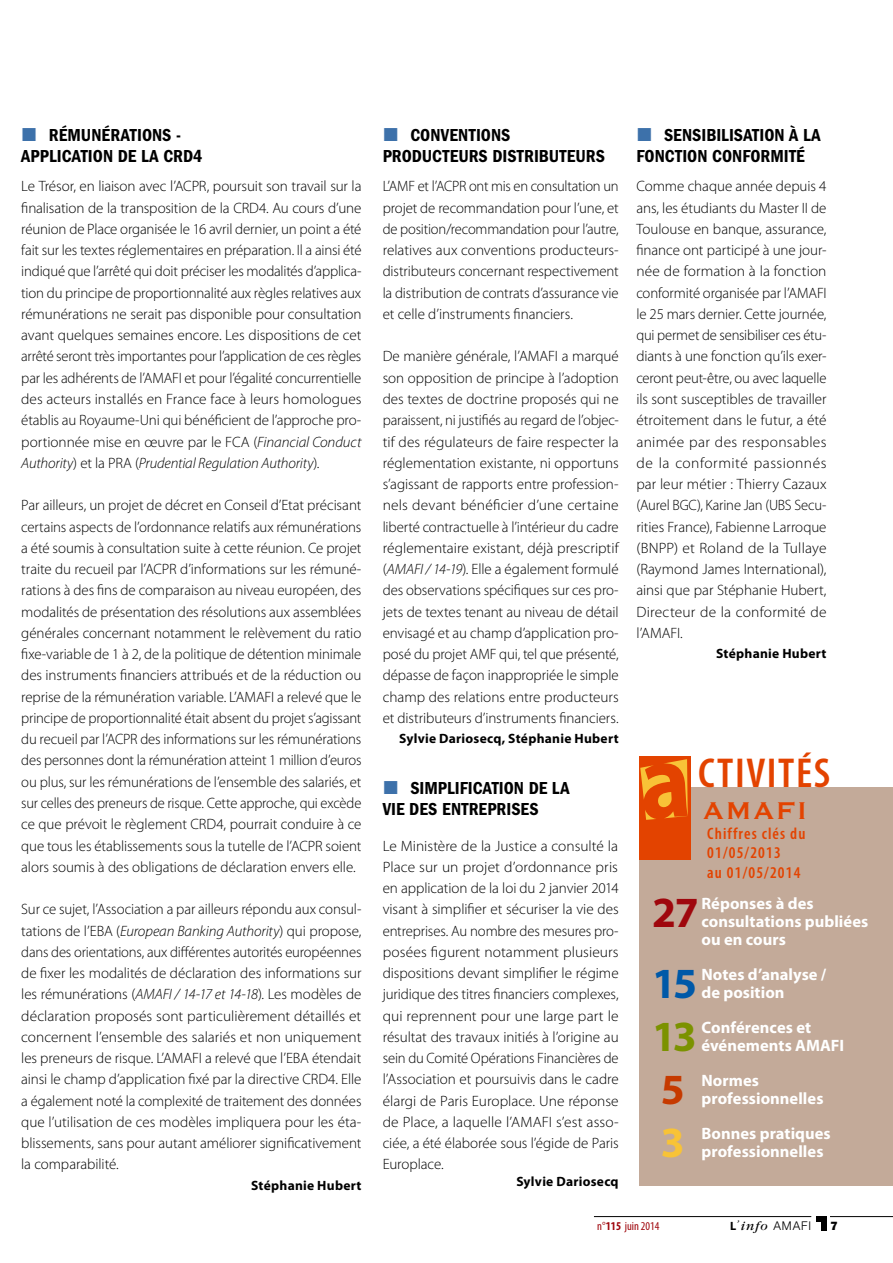
<style>
.page{position:relative;width:893px;height:1263px;background:#fff}
.page>*{position:absolute;margin:0;border:0;box-sizing:border-box;transform-origin:0 0}
.t1{font:700 43.2px "Myriad Pro";color:#9f070d}
.t2{font:700 43.2px "Myriad Pro";color:#0059a8}
.t3{font:700 43.2px "Myriad Pro";color:#7b9200}
.t4{font:700 43.2px "Myriad Pro";color:#c63a00}
.t5{font:700 43.2px "Myriad Pro";color:#f8c337}
.t6{font:600 condensed 42px "Myriad Pro";letter-spacing:.035em;color:#e34300}
.t7{font:31.5px "Copperplate";letter-spacing:.05em;color:#e34300}
.t8{font:600 condensed 18px/21px "Franklin Gothic";color:#000}
.t9{font:700 16.5px/18px "Myriad Pro";color:#fff}
.t10{font:600 condensed 16.5px/19.5px "Myriad Pro";letter-spacing:.07em;color:#e34300}
.t11{font:300 15px/21.3px "Myriad Pro";letter-spacing:-.005em;color:#000;text-align:justify}
.t12{font:700 13.5px "Myriad Pro";letter-spacing:.02em;color:#000}
.t13{font:condensed 12px "Myriad Pro";color:#9f070d}
.t14{font:300 12px "Helvetica Neue";letter-spacing:.08em;color:#000}
.t15{font:800 12px "Franklin Gothic";color:#000}
.s1{font-style:italic}
.s2{font-weight:700}
.s3{font-family:"Myriad";font-weight:700}
.s4{font-family:"Garamond";font-weight:400;font-style:italic}
.s5{font-family:"Garamond";font-weight:400;font-style:italic;font-size:13.5px}
</style>
<div class="page">
<hr style="left:830px;top:1216px;width:63px;height:1px;background:#000">
<div style="left:821px;top:1216px;width:5px;height:14px;background:#000"></div>
<div style="left:816px;top:1216px;width:10px;height:5px;background:#000"></div>
<hr style="left:594px;top:1216px;width:217px;height:1px;background:#000">
<div style="left:639px;top:787px;width:254px;height:398px;background:#c3aa99"></div>
<div style="left:639px;top:756px;width:51px;height:104px;background:#e34300"></div>
<svg style="left:640px;top:759px;width:48px;height:61px"></svg>
<p class="t8" style="left:21px;top:125px;width:183px;text-align:center">RÉMUNÉRATIONS -<br>APPLICATION DE LA CRD4</p>
<p class="t11" style="left:21px;top:176px;width:342px">Le Trésor, en liaison avec l’ACPR, poursuit son travail sur la finalisation de la transposition de la CRD4. Au cours d’une réunion de Place organisée le 16 avril dernier, un point a été fait sur les textes réglementaires en préparation. Il a ainsi été indiqué que l’arrêté qui doit préciser les modalités d’applica&shy;tion du principe de proportionnalité aux règles relatives aux rémunérations ne serait pas disponible pour consultation avant quelques semaines encore. Les dispositions de cet arrêté seront très importantes pour l’application de ces règles par les adhérents de l’AMAFI et pour l’égalité concurrentielle des acteurs installés en France face à leurs homologues établis au Royaume-Uni qui bénéficient de l’approche pro&shy;portionnée mise en œuvre par le FCA (<span class="s1">Financial Conduct Authority</span>) et la PRA (<span class="s1">Prudential Regulation Authority</span>).</p>
<p class="t11" style="left:21px;top:494px;width:342px">Par ailleurs, un projet de décret en Conseil d’Etat précisant certains aspects de l’ordonnance relatifs aux rémunérations a été soumis à consultation suite à cette réunion. Ce projet traite du recueil par l’ACPR d’informations sur les rémuné&shy;rations à des fins de comparaison au niveau européen, des modalités de présentation des résolutions aux assemblées générales concernant notamment le relèvement du ratio fixe-variable de 1 à 2, de la politique de détention minimale des instruments financiers attribués et de la réduction ou reprise de la rémunération variable. L’AMAFI a relevé que le principe de proportionnalité était absent du projet s’agissant du recueil par l’ACPR des informations sur les rémunérations des personnes dont la rémunération atteint 1 million d’euros ou plus, sur les rémunérations de l’ensemble des salariés, et sur celles des preneurs de risque. Cette approche, qui excède ce que prévoit le règlement CRD4, pourrait conduire à ce que tous les établissements sous la tutelle de l’ACPR soient alors soumis à des obligations de déclaration envers elle.</p>
<p class="t11" style="left:21px;top:898px;width:342px">Sur ce sujet, l’Association a par ailleurs répondu aux consul&shy;tations de l’EBA (<span class="s1">European Banking Authority</span>) qui propose, dans des orientations, aux différentes autorités européennes de fixer les modalités de déclaration des informations sur les rémunérations (<span class="s1">AMAFI / 14-17 et 14-18</span>). Les modèles de déclaration proposés sont particulièrement détaillés et concernent l’ensemble des salariés et non uniquement les preneurs de risque. L’AMAFI a relevé que l’EBA étendait ainsi le champ d’application fixé par la directive CRD4. Elle a également noté la complexité de traitement des données que l’utilisation de ces modèles impliquera pour les éta&shy;blissements, sans pour autant améliorer significativement la comparabilité.</p>
<p class="t12" style="left:251px;top:1176px;width:112px">Stéphanie Hubert</p>
<p class="t8" style="left:383px;top:125px;width:224px;text-indent:28px">CONVENTIONS<br>PRODUCTEURS DISTRIBUTEURS</p>
<p class="t11" style="left:383px;top:176px;width:238px">L’AMF et l’ACPR ont mis en consultation un projet de recommandation pour l’une, et de position/recommandation pour l’autre, relatives aux conventions producteurs&shy;distributeurs concernant respectivement la distribution de contrats d’assurance vie et celle d’instruments financiers.</p>
<p class="t11" style="left:383px;top:346px;width:238px">De manière générale, l’AMAFI a marqué son opposition de principe à l’adoption des textes de doctrine proposés qui ne paraissent, ni justifiés au regard de l’objec&shy;tif des régulateurs de faire respecter la réglementation existante, ni opportuns s’agissant de rapports entre profession&shy;nels devant bénéficier d’une certaine liberté contractuelle à l’intérieur du cadre réglementaire existant, déjà prescriptif (<span class="s1">AMAFI / 14-19</span>). Elle a également formulé des observations spécifiques sur ces pro&shy;jets de textes tenant au niveau de détail envisagé et au champ d’application pro&shy;posé du projet AMF qui, tel que présenté, dépasse de façon inappropriée le simple champ des relations entre producteurs et distributeurs d’instruments financiers.</p>
<p class="t12" style="left:399px;top:730px;width:221px">Sylvie Dariosecq, Stéphanie Hubert</p>
<p class="t8" style="left:383px;top:778px;width:189px;text-indent:28px">SIMPLIFICATION DE LA<br>VIE DES ENTREPRISES</p>
<p class="t11" style="left:383px;top:835px;width:238px">Le Ministère de la Justice a consulté la Place sur un projet d’ordonnance pris en application de la loi du 2 janvier 2014 visant à simplifier et sécuriser la vie des entreprises. Au nombre des mesures pro&shy;posées figurent notamment plusieurs dispositions devant simplifier le régime juridique des titres financiers complexes, qui reprennent pour une large part le résultat des travaux initiés à l’origine au sein du Comité Opérations Financières de l’Association et poursuivis dans le cadre élargi de Paris Europlace. Une réponse de Place, a laquelle l’AMAFI s’est asso&shy;ciée, a été élaborée sous l’égide de Paris Europlace.</p>
<p class="t12" style="left:516px;top:1172px;width:104px">Sylvie Dariosecq</p>
<p class="t8" style="left:636px;top:125px;width:186px;text-indent:28px">SENSIBILISATION À LA<br>FONCTION CONFORMITÉ</p>
<p class="t11" style="left:636px;top:176px;width:192px">Comme chaque année depuis 4 ans, les étudiants du Master II de Toulouse en banque, assurance, finance ont participé à une jour&shy;née de formation à la fonction conformité organisée par l’AMAFI le 25 mars dernier. Cette journée, qui permet de sensibiliser ces étu&shy;diants à une fonction qu’ils exer&shy;ceront peut-être, ou avec laquelle ils sont susceptibles de travailler étroitement dans le futur, a été animée par des responsables de la conformité passionnés par leur métier : Thierry Cazaux (Aurel BGC), Karine Jan (UBS Secu&shy;rities France), Fabienne Larroque (BNPP) et Roland de la Tullaye (Raymond James International), ainsi que par Stéphanie Hubert, Directeur de la conformité de l’AMAFI.</p>
<p class="t12" style="left:716px;top:645px;width:112px">Stéphanie Hubert</p>
<h2 class="t6" style="left:698px;top:747px;width:133px">CTIVITÉS</h2>
<h3 class="t7" style="left:703px;top:790px;width:106px">AMAFI</h3>
<p class="t10" style="left:707px;top:823px;width:100px">Chiffres clés du<br>01/05/2013<br>au 01/05/2014</p>
<h1 class="t1" style="left:652px;top:884px;width:48px">27</h1>
<p class="t9" style="left:701px;top:893px;width:168px">Réponses à des consultations publiées ou en cours</p>
<h1 class="t2" style="left:652px;top:955px;width:47px">15</h1>
<p class="t9" style="left:701px;top:964px;width:126px">Notes d’analyse / de position</p>
<h1 class="t3" style="left:652px;top:1008px;width:46px">13</h1>
<p class="t9" style="left:701px;top:1017px;width:144px">Conférences et événements AMAFI</p>
<h1 class="t4" style="left:661px;top:1061px;width:25px">5</h1>
<p class="t9" style="left:701px;top:1070px;width:124px">Normes professionnelles</p>
<h1 class="t5" style="left:661px;top:1114px;width:25px">3</h1>
<p class="t9" style="left:701px;top:1123px;width:131px">Bonnes pratiques professionnelles</p>
<p class="t13" style="left:597px;top:1218px;width:64px">n°<span class="s2">115</span> juin 2014</p>
<p class="t14" style="left:730px;top:1216px;width:83px"><span class="s3">L</span><span class="s4">’</span> <span class="s5">info</span> AMAFI</p>
<p class="t15" style="left:831px;top:1219px;width:9px">7</p>
</div>
